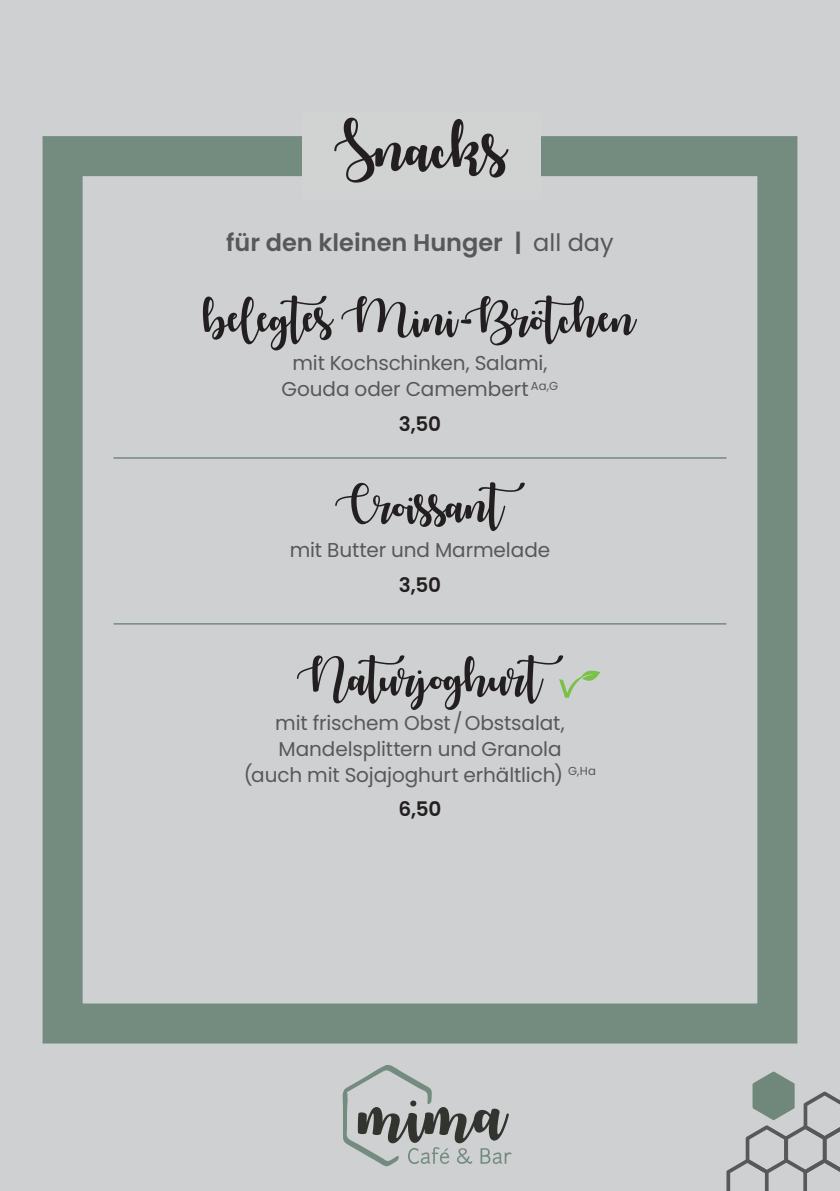
<style>
.page{position:relative;width:840px;height:1191px;background:#fff}
.page>*{position:absolute;margin:0;border:0;box-sizing:border-box;transform-origin:0 0}
.t1{font:600 24px "Poppins";color:#57585a}
.t2{font:20px/26px "Poppins";letter-spacing:-.005em;color:#57585a;text-align:center}
.t3{font:600 20px "Poppins";color:#231f20}
.s1{font-weight:400}
</style>
<div class="page">
<div style="left:0;top:0;width:839px;height:1191px;background:#ced0d1"></div>
<div style="left:43px;top:136px;width:754px;height:907px;border:40px solid #748b80"></div>
<svg style="left:342px;top:1065px;width:169px;height:101px"></svg>
<svg style="left:726px;top:1071px;width:113px;height:120px"></svg>
<div style="left:302px;top:113px;width:238px;height:85px;background:#d1d2d2"></div>
<hr style="left:113px;top:457px;width:613px;height:2px;background:#748b80">
<hr style="left:113px;top:623px;width:613px;height:1px;background:#748b80">
<svg style="left:334px;top:118px;width:174px;height:65px"></svg>
<svg style="left:203px;top:295px;width:131px;height:55px"></svg>
<svg style="left:341px;top:295px;width:295px;height:50px"></svg>
<svg style="left:335px;top:482px;width:189px;height:49px"></svg>
<svg style="left:297px;top:655px;width:303px;height:55px"></svg>
<p class="t1" style="left:226px;top:228px;width:388px">für den kleinen Hunger | <span class="s1">all day</span></p>
<p class="t2" style="left:281px;top:350px;width:278px">mit Kochschinken, Salami,<br>Gouda oder Camembert <sup>Aa,G</sup></p>
<p class="t3" style="left:399px;top:412px;width:44px">3,50</p>
<p class="t2" style="left:289px;top:537px;width:262px">mit Butter und Marmelade</p>
<p class="t3" style="left:399px;top:573px;width:44px">3,50</p>
<p class="t2" style="left:244px;top:710px;width:353px">mit frischem Obst/Obstsalat,<br>Mandelsplittern und Granola<br>(auch mit Sojajoghurt erhältlich) <sup>G,Ha</sup></p>
<p class="t3" style="left:398px;top:797px;width:44px">6,50</p>
</div>
